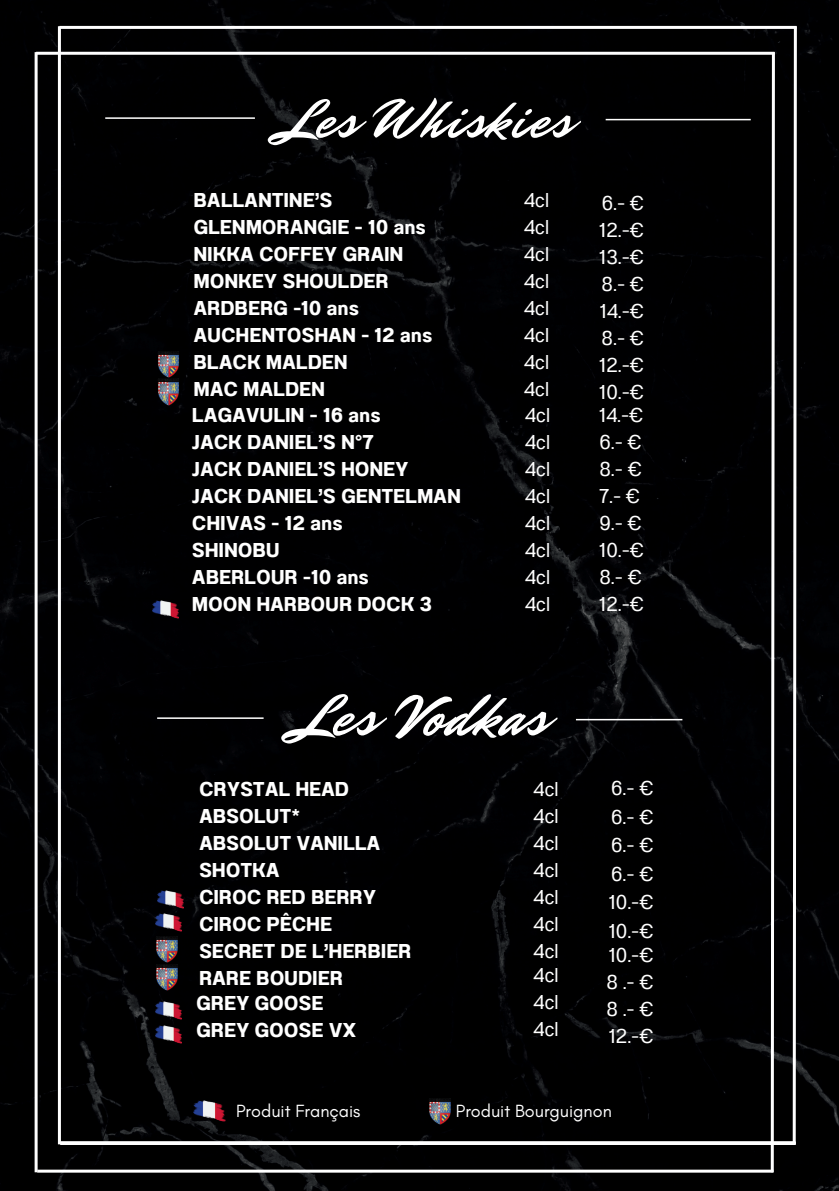
<style>
.page{position:relative;width:839px;height:1191px;background:#fff}
.page>*{position:absolute;margin:0;border:0;box-sizing:border-box;transform-origin:0 0}
.t1{font:60.4px "Mr Dafoe";letter-spacing:.03em;color:#fff}
.t2{font:56.4px "Mr Dafoe";letter-spacing:.03em;color:#fff}
.t3{font:20px/27px "Anantason Bold Wd 87";letter-spacing:.025em;color:#fff}
.t4{font:20px/27px "Anantason Wd 87";color:#fff;text-align:justify}
.t5{font:18px "Glacial Indifference";color:#fff}
</style>
<div class="page">
<div style="left:0;top:0;width:838px;height:1191px;background:#000001"></div>
<hr style="left:605px;top:119px;width:145px;height:1px;background:#fff">
<hr style="left:105px;top:117px;width:150px;height:2px;background:#fff">
<hr style="left:37px;top:1170px;width:736px;height:3px;background:#fff">
<hr style="left:35px;top:52px;width:3px;height:1120px;background:#fff">
<svg style="left:769px;top:49px;width:7px;height:1126px"></svg>
<hr style="left:36px;top:52px;width:738px;height:3px;background:#fff">
<hr style="left:58px;top:26px;width:3px;height:1118px;background:#fff">
<svg style="left:791px;top:23px;width:7px;height:1124px"></svg>
<hr style="left:59px;top:26px;width:737px;height:3px;background:#fff">
<hr style="left:61px;top:1142px;width:734px;height:3px;background:#fff">
<hr style="left:157px;top:717px;width:106px;height:2px;background:#fff">
<hr style="left:576px;top:719px;width:106px;height:1px;background:#fff">
<img style="left:155px;top:1025px;width:26px;height:18px">
<img style="left:155px;top:1002px;width:26px;height:18px">
<img style="left:153px;top:600px;width:25px;height:18px">
<img style="left:155px;top:935px;width:23px;height:57px">
<img style="left:157px;top:350px;width:23px;height:56px">
<img style="left:194px;top:1101px;width:31px;height:21px">
<img style="left:428px;top:1097px;width:23px;height:29px">
<img style="left:155px;top:914px;width:26px;height:18px">
<img style="left:158px;top:891px;width:25px;height:18px">
<h2 class="t2" style="left:279px;top:82px;width:293px">Les Whiskies</h2>
<p class="t3" style="left:194px;top:187px;width:240px">BALLANTINE’S<br>GLENMORANGIE - 10 ans<br>NIKKA COFFEY GRAIN<br>MONKEY SHOULDER<br>ARDBERG -10 ans<br>AUCHENTOSHAN - 12 ans<br>BLACK MALDEN<br>MAC MALDEN</p>
<p class="t4" style="left:524px;top:187px;width:27px">4cl 4cl 4cl 4cl 4cl 4cl 4cl 4cl</p>
<p class="t3" style="left:192px;top:402px;width:270px">LAGAVULIN - 16 ans<br>JACK DANIEL’S N°7<br>JACK DANIEL’S HONEY<br>JACK DANIEL’S GENTELMAN<br>CHIVAS - 12 ans<br>SHINOBU<br>ABERLOUR -10 ans<br>MOON HARBOUR DOCK 3</p>
<p class="t4" style="left:525px;top:402px;width:27px">4cl 4cl 4cl 4cl 4cl 4cl 4cl 4cl</p>
<p class="t4" style="left:599px;top:190px;width:46px">6.- € 12.-€ 13.-€ 8.- € 14.-€ 8.- € 12.-€ 10.-€</p>
<p class="t4" style="left:599px;top:402px;width:46px;text-align:left">14.-€<br>6.- €<br>8.- €<br>7.- €<br>9.- €<br>10.-€<br>8.- €<br>12.-€</p>
<h1 class="t1" style="left:294px;top:675px;width:254px">Les Vodkas</h1>
<p class="t4" style="left:533px;top:776px;width:27px">4cl 4cl 4cl 4cl 4cl 4cl 4cl</p>
<p class="t4" style="left:609px;top:775px;width:46px;line-height:28.4px">6.- € 6.- € 6.- € 6.- € 10.-€ 10.-€</p>
<p class="t3" style="left:197px;top:776px;width:216px">CRYSTAL HEAD<br>ABSOLUT*<br>ABSOLUT VANILLA<br>SHOTKA<br>CIROC RED BERRY<br>CIROC PÊCHE<br>SECRET DE L’HERBIER<br>RARE BOUDIER<br>GREY GOOSE<br>GREY GOOSE VX</p>
<p class="t4" style="left:606px;top:942px;width:49px">10.-€ 8 .- € 8 .- € 12.-€</p>
<p class="t4" style="left:533px;top:962px;width:27px">4cl 4cl 4cl</p>
<p class="t5" style="left:236px;top:1101px;width:126px">Produit Français</p>
<p class="t5" style="left:456px;top:1101px;width:157px">Produit Bourguignon</p>
</div>
